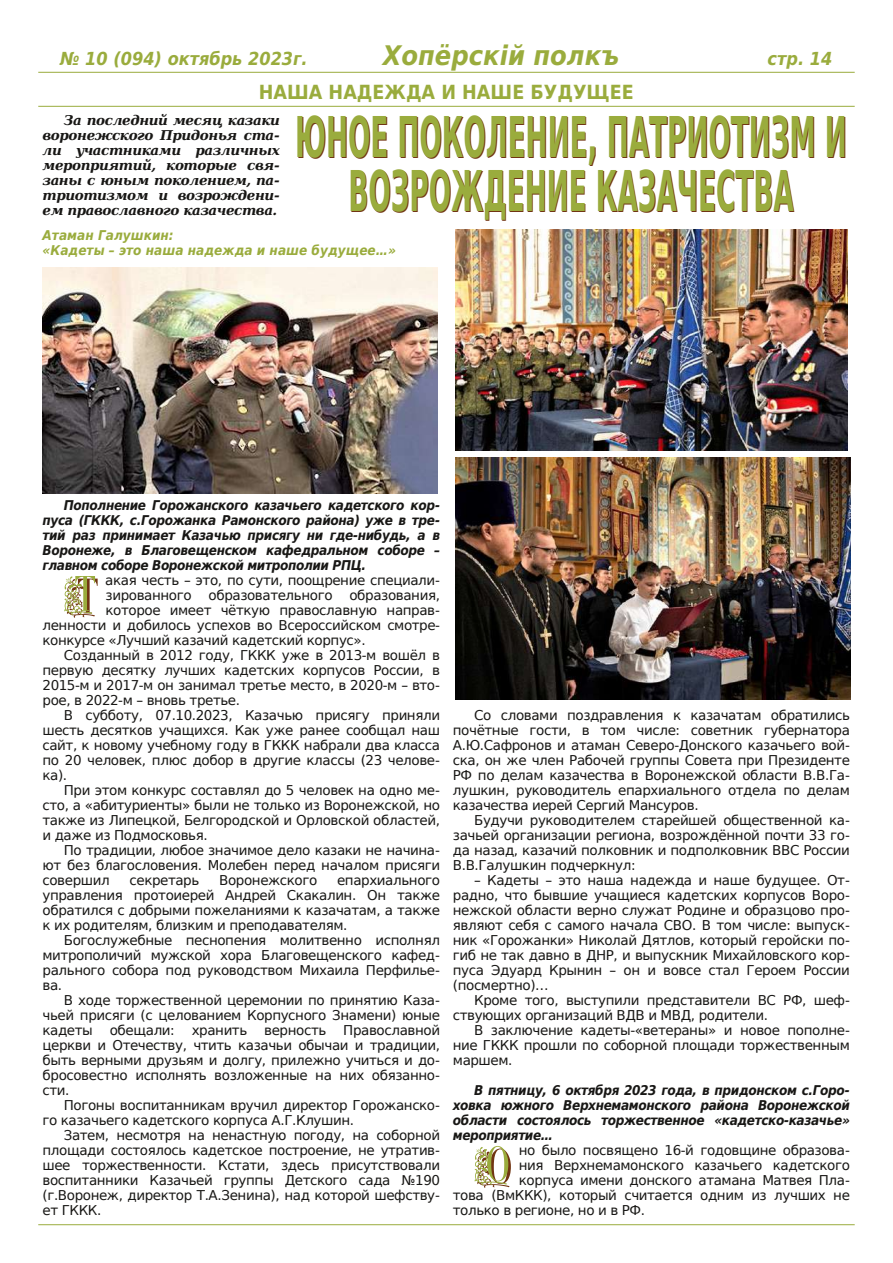
<style>
.page{position:relative;width:893px;height:1263px;background:#fff}
.page>*{position:absolute;margin:0;border:0;box-sizing:border-box;transform-origin:0 0}
.t1{font:700 56.25px/54px "DejaVu Sans Condensed";color:#713513;text-align:center;scale:.52 1}
.t2{font:51.9px "Remeslo";color:#713513}
.t3{font:51.3px "Remeslo";color:#713513}
.t4{font:italic 700 27px "DejaVu Sans Condensed";color:#9aac3d}
.t5{font:700 19.5px "DejaVu Sans Condensed";color:#9aac3d}
.t6{font:italic 700 18px "DejaVu Sans Condensed";color:#9aac3d}
.t7{font:13.5px/15px "DejaVu Sans";letter-spacing:-.03em;color:#181715;text-align:justify}
.t8{font:italic 700 13.5px/15px "DejaVu Sans Condensed";letter-spacing:-.03em;color:#181715;text-align:justify}
.t9{font:italic 700 13.5px/15px "DejaVu Serif";letter-spacing:-.03em;color:#181715;text-align:justify}
.t10{font:italic 700 13.5px/15px "DejaVu Sans Condensed";color:#9aac3d}
</style>
<div class="page">
<hr style="left:38px;top:1224px;width:817px;height:1px;background:#9aac3d">
<hr style="left:38px;top:72px;width:817px;height:1px;background:#9aac3d">
<hr style="left:38px;top:106px;width:817px;height:1px;background:#9aac3d">
<img style="left:455px;top:230px;width:393px;height:220px">
<img style="left:43px;top:268px;width:395px;height:225px">
<img style="left:455px;top:457px;width:395px;height:242px">
<h3 class="t6" style="left:60px;top:48px;width:249px">№ 10 (094) октябрь 2023г.</h3>
<h3 class="t4" style="left:383px;top:40px;width:238px">Хопёрскій полкъ</h3>
<h3 class="t6" style="left:767px;top:48px;width:66px">стр. 14</h3>
<h3 class="t5" style="left:259px;top:81px;width:376px">НАША НАДЕЖДА И НАШЕ БУДУЩЕЕ</h3>
<h1 class="t1" style="left:296px;top:112px;width:1062px">ЮНОЕ ПОКОЛЕНИЕ, ПАТРИОТИЗМ И<br>ВОЗРОЖДЕНИЕ КАЗАЧЕСТВА</h1>
<p class="t9" style="left:43px;top:113px;width:239px;text-indent:21px">За последний месяц казаки воронежского Придонья ста‐ ли участниками различных мероприятий, которые свя‐ заны с юным поколением, па‐ триотизмом и возрождени‐ ем православного казачества.</p>
<p class="t10" style="left:43px;top:228px;width:355px">Атаман Галушкин:<br>«Кадеты – это наша надежда и наше будущее…»</p>
<p class="t8" style="left:43px;top:498px;width:399px;text-indent:21px">Пополнение Горожанского казачьего кадетского кор‐ пуса (ГККК, с.Горожанка Рамонского района) уже в тре‐ тий раз принимает Казачью присягу ни где-нибудь, а в Воронеже, в Благовещенском кафедральном соборе – главном соборе Воронежской митрополии РПЦ.</p>
<h2 class="t2" style="left:66px;top:569px;width:35px">Т</h2>
<p class="t7" style="left:105px;top:573px;width:336px">акая честь – это, по сути, поощрение специали‐</p>
<p class="t7" style="left:106px;top:588px;width:336px">зированного образовательного образования,</p>
<p class="t7" style="left:106px;top:603px;width:336px">которое имеет чёткую православную направ‐</p>
<p class="t7" style="left:43px;top:618px;width:399px">ленности и добилось успехов во Всероссийском смотре-</p>
<p class="t7" style="left:43px;top:633px;width:325px">конкурсе «Лучший казачий кадетский корпус».</p>
<p class="t7" style="left:64px;top:648px;width:378px">Созданный в 2012 году, ГККК уже в 2013-м вошёл в</p>
<p class="t7" style="left:43px;top:663px;width:399px">первую десятку лучших кадетских корпусов России, в</p>
<p class="t7" style="left:43px;top:678px;width:399px">2015-м и 2017-м он занимал третье место, в 2020-м – вто‐</p>
<p class="t7" style="left:43px;top:693px;width:199px">рое, в 2022-м – вновь третье.</p>
<p class="t7" style="left:64px;top:708px;width:378px">В субботу, 07.10.2023, Казачью присягу приняли</p>
<p class="t7" style="left:43px;top:723px;width:399px">шесть десятков учащихся. Как уже ранее сообщал наш</p>
<p class="t7" style="left:43px;top:738px;width:399px">сайт, к новому учебному году в ГККК набрали два класса</p>
<p class="t7" style="left:43px;top:753px;width:399px">по 20 человек, плюс добор в другие классы (23 челове‐</p>
<p class="t7" style="left:43px;top:768px;width:26px">ка).</p>
<p class="t7" style="left:64px;top:783px;width:378px">При этом конкурс составлял до 5 человек на одно ме‐</p>
<p class="t7" style="left:43px;top:798px;width:399px">сто, а «абитуриенты» были не только из Воронежской, но</p>
<p class="t7" style="left:43px;top:813px;width:399px">также из Липецкой, Белгородской и Орловской областей,</p>
<p class="t7" style="left:43px;top:828px;width:167px">и даже из Подмосковья.</p>
<p class="t7" style="left:64px;top:843px;width:378px">По традиции, любое значимое дело казаки не начина‐</p>
<p class="t7" style="left:43px;top:858px;width:399px">ют без благословения. Молебен перед началом присяги</p>
<p class="t7" style="left:43px;top:873px;width:69px">совершил</p>
<p class="t7" style="left:130px;top:873px;width:71px">секретарь</p>
<p class="t7" style="left:219px;top:873px;width:100px">Воронежского</p>
<p class="t7" style="left:43px;top:873px;width:399px;text-indent:295px">епархиального управления протоиерей Андрей Скакалин. Он также обратился с добрыми пожеланиями к казачатам, а также к их родителям, близким и преподавателям.</p>
<p class="t7" style="left:43px;top:933px;width:399px;text-indent:21px">Богослужебные песнопения молитвенно исполнял митрополичий мужской хора Благовещенского кафед‐ рального собора под руководством Михаила Перфилье‐ ва.</p>
<p class="t7" style="left:43px;top:993px;width:399px;text-indent:21px">В ходе торжественной церемонии по принятию Каза‐ чьей присяги (с целованием Корпусного Знамени) юные кадеты</p>
<p class="t7" style="left:110px;top:1023px;width:67px">обещали:</p>
<p class="t7" style="left:192px;top:1023px;width:57px">хранить</p>
<p class="t7" style="left:264px;top:1023px;width:64px">верность</p>
<p class="t7" style="left:43px;top:1023px;width:399px;text-indent:301px">Православной церкви и Отечеству, чтить казачьи обычаи и традиции, быть верными друзьям и долгу, прилежно учиться и до‐ бросовестно исполнять возложенные на них обязанно‐ сти.</p>
<p class="t7" style="left:43px;top:1098px;width:399px;text-indent:21px">Погоны воспитанникам вручил директор Горожанско‐ го казачьего кадетского корпуса А.Г.Клушин.</p>
<p class="t7" style="left:43px;top:1128px;width:399px;text-indent:21px">Затем, несмотря на ненастную погоду, на соборной площади состоялось кадетское построение, не утратив‐ шее торжественности. Кстати, здесь присутствовали воспитанники Казачьей группы Детского сада №190 (г.Воронеж, директор Т.А.Зенина), над которой шефству‐ ет ГККК.</p>
<p class="t7" style="left:453px;top:708px;width:399px;text-indent:21px">Со словами поздравления к казачатам обратились почётные гости, в том числе: советник губернатора А.Ю.Сафронов и атаман Северо-Донского казачьего вой‐ ска, он же член Рабочей группы Совета при Президенте РФ по делам казачества в Воронежской области В.В.Га‐ лушкин, руководитель епархиального отдела по делам казачества иерей Сергий Мансуров.</p>
<p class="t7" style="left:453px;top:813px;width:399px;text-indent:21px">Будучи руководителем старейшей общественной ка‐ зачьей организации региона, возрождённой почти 33 го‐ да назад, казачий полковник и подполковник ВВС России В.В.Галушкин подчеркнул:</p>
<p class="t7" style="left:453px;top:873px;width:399px;text-indent:21px">– Кадеты – это наша надежда и наше будущее. От‐ радно, что бывшие учащиеся кадетских корпусов Воро‐ нежской области верно служат Родине и образцово про‐ являют себя с самого начала СВО. В том числе: выпуск‐ ник «Горожанки» Николай Дятлов, который геройски по‐ гиб не так давно в ДНР, и выпускник Михайловского кор‐ пуса Эдуард Крынин – он и вовсе стал Героем России (посмертно)…</p>
<p class="t7" style="left:453px;top:993px;width:399px;text-indent:21px">Кроме того, выступили представители ВС РФ, шеф‐ ствующих организаций ВДВ и МВД, родители.</p>
<p class="t7" style="left:453px;top:1023px;width:399px;text-indent:21px">В заключение кадеты-«ветераны» и новое пополне‐ ние ГККК прошли по соборной площади торжественным маршем.</p>
<p class="t8" style="left:453px;top:1083px;width:399px;text-indent:21px">В пятницу, 6 октября 2023 года, в придонском с.Горо‐ ховка южного Верхнемамонского района Воронежской области состоялось торжественное «кадетско-казачье» мероприятие…</p>
<h3 class="t3" style="left:476px;top:1139px;width:38px">О</h3>
<p class="t7" style="left:519px;top:1143px;width:333px">но было посвящено 16-й годовщине образова‐</p>
<p class="t7" style="left:519px;top:1158px;width:333px">ния Верхнемамонского казачьего кадетского</p>
<p class="t7" style="left:519px;top:1173px;width:333px">корпуса имени донского атамана Матвея Пла‐</p>
<p class="t7" style="left:453px;top:1188px;width:399px">това (ВмККК), который считается одним из лучших не</p>
<p class="t7" style="left:453px;top:1203px;width:194px">только в регионе, но и в РФ.</p>
</div>
